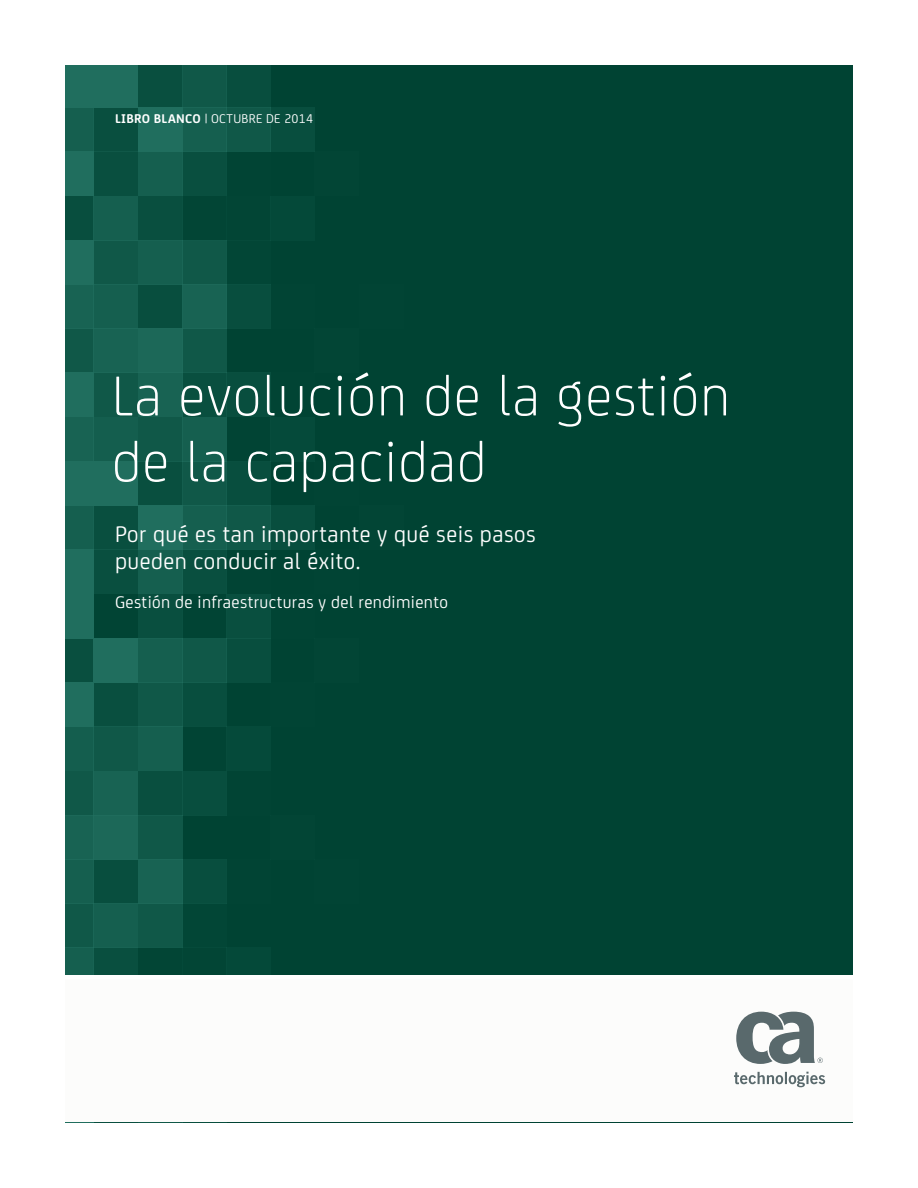
<style>
.page{position:relative;width:918px;height:1188px;background:#fff}
.page>*{position:absolute;margin:0;border:0;box-sizing:border-box;transform-origin:0 0}
.t1{font:300 60px/66px "CA Sans";letter-spacing:.02em;color:#fff}
.t2{font:24px/27px "CA Sans";letter-spacing:.02em;color:#fff}
.t3{font:18px "CA Sans";letter-spacing:.02em;color:#fff}
.t4{font:13.5px "CA Sans";letter-spacing:.02em;color:#fff}
.s1{font-weight:700}
</style>
<div class="page">
<div style="left:65px;top:65px;width:788px;height:1058px;background:#004333"></div>
<div style="left:182px;top:417px;width:44px;height:44px;background:#155f4f"></div>
<div style="left:138px;top:417px;width:44px;height:44px;background:#105848"></div>
<div style="left:94px;top:417px;width:44px;height:44px;background:#145e4e"></div>
<div style="left:65px;top:417px;width:29px;height:44px;background:#186353"></div>
<div style="left:226px;top:461px;width:45px;height:45px;background:#084e3e"></div>
<div style="left:271px;top:506px;width:44px;height:44px;background:#084e3e"></div>
<div style="left:182px;top:461px;width:44px;height:45px;background:#105848"></div>
<div style="left:138px;top:461px;width:44px;height:45px;background:#094f3f"></div>
<div style="left:94px;top:461px;width:44px;height:45px;background:#206e5e"></div>
<div style="left:65px;top:461px;width:29px;height:45px;background:#206e5e"></div>
<div style="left:226px;top:506px;width:45px;height:44px;background:#105848"></div>
<div style="left:182px;top:506px;width:44px;height:44px;background:#155f4f"></div>
<div style="left:138px;top:506px;width:44px;height:44px;background:#206e5e"></div>
<div style="left:94px;top:506px;width:44px;height:44px;background:#094f3f"></div>
<div style="left:65px;top:506px;width:29px;height:44px;background:#155f4f"></div>
<div style="left:182px;top:550px;width:44px;height:44px;background:#094f3f"></div>
<div style="left:138px;top:550px;width:44px;height:44px;background:#155f4f"></div>
<div style="left:94px;top:550px;width:44px;height:44px;background:#094f3f"></div>
<div style="left:65px;top:550px;width:29px;height:44px;background:#206e5e"></div>
<div style="left:226px;top:65px;width:45px;height:42px;background:#084e3e"></div>
<div style="left:271px;top:107px;width:44px;height:45px;background:#084e3e"></div>
<div style="left:182px;top:65px;width:44px;height:42px;background:#105848"></div>
<div style="left:138px;top:65px;width:44px;height:42px;background:#094f3f"></div>
<div style="left:94px;top:65px;width:44px;height:42px;background:#206e5e"></div>
<div style="left:65px;top:65px;width:29px;height:42px;background:#206e5e"></div>
<div style="left:226px;top:107px;width:45px;height:45px;background:#105848"></div>
<div style="left:182px;top:107px;width:44px;height:45px;background:#155f4f"></div>
<div style="left:138px;top:107px;width:44px;height:45px;background:#206e5e"></div>
<div style="left:94px;top:107px;width:44px;height:45px;background:#094f3f"></div>
<div style="left:65px;top:107px;width:29px;height:45px;background:#155f4f"></div>
<div style="left:182px;top:152px;width:44px;height:44px;background:#094f3f"></div>
<div style="left:138px;top:152px;width:44px;height:44px;background:#155f4f"></div>
<div style="left:94px;top:152px;width:44px;height:44px;background:#094f3f"></div>
<div style="left:65px;top:152px;width:29px;height:44px;background:#206e5e"></div>
<div style="left:226px;top:594px;width:45px;height:44px;background:#094f3f"></div>
<div style="left:271px;top:417px;width:44px;height:44px;background:#054a3a"></div>
<div style="left:138px;top:594px;width:44px;height:44px;background:#094f3f"></div>
<div style="left:65px;top:594px;width:29px;height:44px;background:#206e5e"></div>
<div style="left:138px;top:196px;width:44px;height:44px;background:#094f3f"></div>
<div style="left:94px;top:196px;width:44px;height:44px;background:#155f4f"></div>
<div style="left:65px;top:196px;width:29px;height:44px;background:#084e3e"></div>
<div style="left:182px;top:240px;width:44px;height:44px;background:#105848"></div>
<div style="left:271px;top:196px;width:44px;height:44px;background:#044939"></div>
<div style="left:138px;top:240px;width:44px;height:44px;background:#155f4f"></div>
<div style="left:94px;top:240px;width:44px;height:44px;background:#105848"></div>
<div style="left:65px;top:240px;width:29px;height:44px;background:#206e5e"></div>
<div style="left:226px;top:284px;width:45px;height:45px;background:#084e3e"></div>
<div style="left:182px;top:284px;width:44px;height:45px;background:#186353"></div>
<div style="left:138px;top:284px;width:44px;height:45px;background:#084e3e"></div>
<div style="left:94px;top:284px;width:44px;height:45px;background:#155f4f"></div>
<div style="left:65px;top:284px;width:29px;height:45px;background:#186353"></div>
<div style="left:182px;top:329px;width:44px;height:44px;background:#105848"></div>
<div style="left:138px;top:329px;width:44px;height:44px;background:#1c6858"></div>
<div style="left:94px;top:329px;width:44px;height:44px;background:#186353"></div>
<div style="left:65px;top:329px;width:29px;height:44px;background:#105848"></div>
<div style="left:226px;top:373px;width:45px;height:44px;background:#084e3e"></div>
<div style="left:182px;top:373px;width:44px;height:44px;background:#094f3f"></div>
<div style="left:138px;top:373px;width:44px;height:44px;background:#186353"></div>
<div style="left:94px;top:373px;width:44px;height:44px;background:#105848"></div>
<div style="left:65px;top:373px;width:29px;height:44px;background:#206e5e"></div>
<div style="left:138px;top:727px;width:44px;height:44px;background:#155f4f"></div>
<div style="left:94px;top:727px;width:44px;height:44px;background:#105848"></div>
<div style="left:65px;top:727px;width:29px;height:44px;background:#145e4e"></div>
<div style="left:182px;top:682px;width:44px;height:45px;background:#084e3e"></div>
<div style="left:226px;top:638px;width:45px;height:44px;background:#084e3e"></div>
<div style="left:138px;top:682px;width:44px;height:45px;background:#105848"></div>
<div style="left:94px;top:682px;width:44px;height:45px;background:#094f3f"></div>
<div style="left:65px;top:682px;width:29px;height:45px;background:#206e5e"></div>
<div style="left:182px;top:638px;width:44px;height:44px;background:#105848"></div>
<div style="left:138px;top:638px;width:44px;height:44px;background:#155f4f"></div>
<div style="left:94px;top:638px;width:44px;height:44px;background:#206e5e"></div>
<div style="left:65px;top:638px;width:29px;height:44px;background:#094f3f"></div>
<div style="left:182px;top:1081px;width:44px;height:42px;background:#084e3e"></div>
<div style="left:138px;top:1081px;width:44px;height:42px;background:#105848"></div>
<div style="left:94px;top:1081px;width:44px;height:42px;background:#094f3f"></div>
<div style="left:65px;top:1081px;width:29px;height:42px;background:#206e5e"></div>
<div style="left:226px;top:727px;width:45px;height:44px;background:#054a3a"></div>
<div style="left:94px;top:948px;width:44px;height:44px;background:#094f3f"></div>
<div style="left:65px;top:948px;width:29px;height:44px;background:#155f4f"></div>
<div style="left:138px;top:904px;width:44px;height:44px;background:#105848"></div>
<div style="left:226px;top:948px;width:45px;height:44px;background:#044939"></div>
<div style="left:94px;top:904px;width:44px;height:44px;background:#155f4f"></div>
<div style="left:65px;top:904px;width:29px;height:44px;background:#105848"></div>
<div style="left:182px;top:859px;width:44px;height:45px;background:#084e3e"></div>
<div style="left:138px;top:859px;width:44px;height:45px;background:#186353"></div>
<div style="left:94px;top:859px;width:44px;height:45px;background:#084e3e"></div>
<div style="left:65px;top:859px;width:29px;height:45px;background:#155f4f"></div>
<div style="left:138px;top:815px;width:44px;height:44px;background:#105848"></div>
<div style="left:94px;top:815px;width:44px;height:44px;background:#1c6858"></div>
<div style="left:65px;top:815px;width:29px;height:44px;background:#186353"></div>
<div style="left:182px;top:771px;width:44px;height:44px;background:#084e3e"></div>
<div style="left:138px;top:771px;width:44px;height:44px;background:#094f3f"></div>
<div style="left:94px;top:771px;width:44px;height:44px;background:#186353"></div>
<div style="left:65px;top:771px;width:29px;height:44px;background:#105848"></div>
<div style="left:65px;top:980px;width:788px;height:142px;background:#fcfcfb"></div>
<svg style="left:734px;top:1072px;width:91px;height:15px"></svg>
<svg style="left:736px;top:1012px;width:87px;height:52px"></svg>
<div style="left:64px;top:975px;width:790px;height:5px;background:#fff"></div>
<p class="t4" style="left:115px;top:109px;width:200px"><span class="s1">LIBRO BLANCO</span> | Octubre de 2014</p>
<h1 class="t1" style="left:112px;top:359px;width:620px">La evolución de la gestión de la capacidad</h1>
<p class="t2" style="left:115px;top:519px;width:422px">Por qué es tan importante y qué seis pasos pueden conducir al éxito.</p>
<p class="t3" style="left:115px;top:589px;width:335px">Gestión de infraestructuras y del rendimiento</p>
</div>
